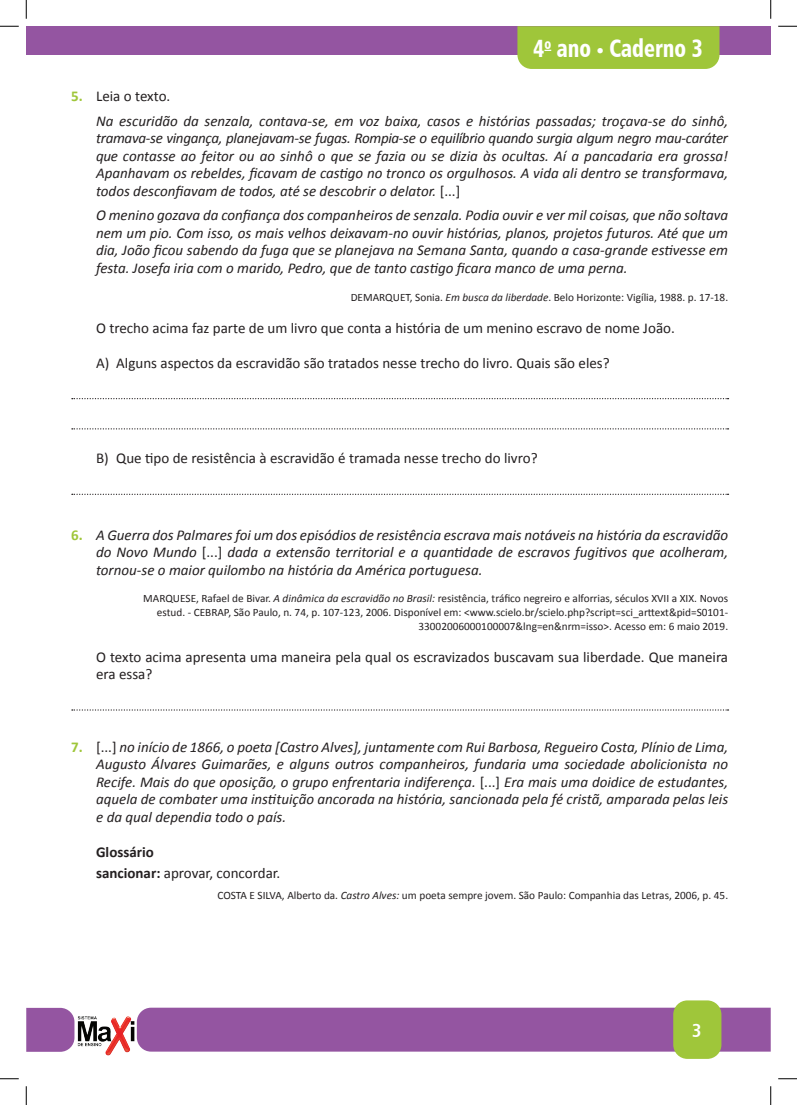
<style>
.page{position:relative;width:797px;height:1105px;background:#fff}
.page>*{position:absolute;margin:0;border:0;box-sizing:border-box;transform-origin:0 0}
.t1{font:25px "Humanist 777 BT Black Condensed B";color:#fff;scale:.85 1}
.t2{font:18.75px "Humanist 777 BT Bold Condensed B";color:#fff}
.Identado{font:italic 15px/17.5px "Calibri";color:#231f20;text-align:justify}
.Identado-2{font:15px/17.5px "Calibri";color:#231f20}
.Identado-3{font:700 15px "Calibri";color:#231f20}
.legenda{font:11.25px/13.8px "Calibri";color:#231f20;text-align:right}
.s1{font-weight:700;color:#9fc63a}
.s2{font-style:normal}
.s3{font-style:italic}
.s4{font-weight:700;font-style:normal;color:#9fc63a}
.s5{font-weight:700}
</style>
<div class="page">
<div style="left:26px;top:26px;width:744px;height:29px;background:#9455a1"></div>
<div style="left:137px;top:1008px;width:633px;height:44px;background:#9455a1"></div>
<svg style="left:26px;top:1008px;width:48px;height:44px;background:#985ca5"></svg>
<div style="left:673px;top:1000px;width:48px;height:59px;background:#9fc63a;border-radius:14px"></div>
<div style="left:517px;top:26px;width:202px;height:43px;background:#9fc63a"></div>
<img style="left:77px;top:1016px;width:58px;height:39px">
<svg style="left:72px;top:398px;width:656px;height:1px"></svg>
<svg style="left:72px;top:428px;width:656px;height:1px"></svg>
<svg style="left:72px;top:494px;width:656px;height:1px"></svg>
<svg style="left:72px;top:709px;width:656px;height:2px"></svg>
<svg style="left:0;top:25px;width:19px;height:2px"></svg>
<svg style="left:778px;top:25px;width:19px;height:2px"></svg>
<svg style="left:0;top:1078px;width:19px;height:1px"></svg>
<svg style="left:778px;top:1078px;width:19px;height:1px"></svg>
<svg style="left:25px;top:0;width:2px;height:19px"></svg>
<svg style="left:25px;top:1086px;width:2px;height:19px"></svg>
<svg style="left:770px;top:0;width:1px;height:19px"></svg>
<svg style="left:770px;top:1086px;width:1px;height:19px"></svg>
<h1 class="t1" style="left:533px;top:32px;width:201px">4<sup>o</sup> ano • Caderno 3</h1>
<p class="Identado-2" style="left:71px;top:88px;width:101px"><span class="s1">5.</span> Leia o texto.</p>
<p class="Identado" style="left:96px;top:112px;width:633px">Na escuridão da senzala, contava-se, em voz baixa, casos e histórias passadas; troçava-se do sinhô, tramava-se vingança, planejavam-se fugas. Rompia-se o equilíbrio quando surgia algum negro mau-caráter que contasse ao feitor ou ao sinhô o que se fazia ou se dizia às ocultas. Aí a pancadaria era grossa!<br>Apanhavam os rebeldes, ficavam de castigo no tronco os orgulhosos. A vida ali dentro se transformava, todos desconfiavam de todos, até se descobrir o delator. <span class="s2">[...]</span></p>
<p class="Identado" style="left:96px;top:206px;width:633px">O menino gozava da confiança dos companheiros de senzala. Podia ouvir e ver mil coisas, que não soltava nem um pio. Com isso, os mais velhos deixavam-no ouvir histórias, planos, projetos futuros. Até que um dia, João ficou sabendo da fuga que se planejava na Semana Santa, quando a casa-grande estivesse em festa. Josefa iria com o marido, Pedro, que de tanto castigo ficara manco de uma perna.</p>
<p class="legenda" style="left:351px;top:290px;width:379px">DEMARQUET, Sonia. <span class="s3">Em busca da liberdade</span>. Belo Horizonte: Vigília, 1988. p. 17-18.</p>
<p class="Identado-2" style="left:96px;top:319px;width:580px">O trecho acima faz parte de um livro que conta a história de um menino escravo de nome João.</p>
<p class="Identado-2" style="left:96px;top:354px;width:515px">A) Alguns aspectos da escravidão são tratados nesse trecho do livro. Quais são eles?</p>
<p class="Identado-2" style="left:96px;top:450px;width:443px">B) Que tipo de resistência à escravidão é tramada nesse trecho do livro?</p>
<p class="Identado" style="left:96px;top:525px;width:633px;text-indent:-25px"><span class="s4">6.</span> A Guerra dos Palmares foi um dos episódios de resistência escrava mais notáveis na história da escravidão do Novo Mundo <span class="s2">[...]</span> dada a extensão territorial e a quantidade de escravos fugitivos que acolheram, tornou-se o maior quilombo na história da América portuguesa.</p>
<p class="legenda" style="left:143px;top:592px;width:586px">MARQUESE, Rafael de Bivar. <span class="s3">A dinâmica da escravidão no Brasil:</span> resistência, tráfico negreiro e alforrias, séculos XVII a XIX. Novos estud. - CEBRAP, São Paulo, n. 74, p. 107-123, 2006. Disponível em: &lt;www.scielo.br/scielo.php?script=sci_arttext&amp;pid=S0101-<br>33002006000100007&amp;lng=en&amp;nrm=isso&gt;. Acesso em: 6 maio 2019.</p>
<p class="Identado-2" style="left:96px;top:648px;width:633px">O texto acima apresenta uma maneira pela qual os escravizados buscavam sua liberdade. Que maneira era essa?</p>
<p class="Identado" style="left:96px;top:737px;width:633px;text-indent:-25px"><span class="s4">7.</span> <span class="s2">[...]</span> no início de 1866, o poeta [Castro Alves], juntamente com Rui Barbosa, Regueiro Costa, Plínio de Lima, Augusto Álvares Guimarães, e alguns outros companheiros, fundaria uma sociedade abolicionista no Recife. Mais do que oposição, o grupo enfrentaria indiferença. <span class="s2">[...]</span> Era mais uma doidice de estudantes, aquela de combater uma instituição ancorada na história, sancionada pela fé cristã, amparada pelas leis e da qual dependia todo o país.</p>
<p class="Identado-3" style="left:96px;top:842px;width:59px">Glossário</p>
<p class="Identado-2" style="left:96px;top:864px;width:186px"><span class="s5">sancionar:</span> aprovar, concordar.</p>
<p class="legenda" style="left:217px;top:888px;width:512px">COSTA E SILVA, Alberto da. <span class="s3">Castro Alves:</span> um poeta sempre jovem. São Paulo: Companhia das Letras, 2006, p. 45.</p>
<p class="t2" style="left:692px;top:1018px;width:11px">3</p>
</div>
